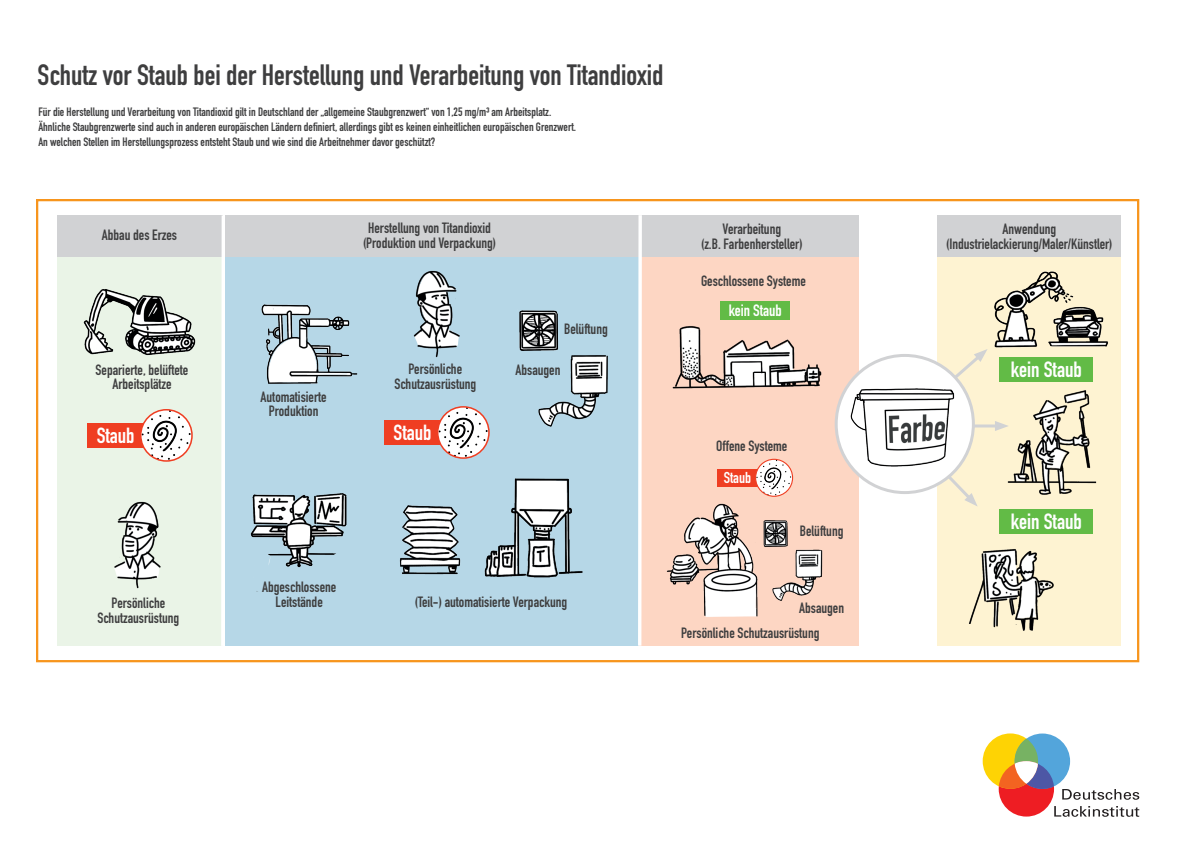
<style>
.page{position:relative;width:1191px;height:842px;background:#fff}
.page>*{position:absolute;margin:0;border:0;box-sizing:border-box;transform-origin:0 0}
.t1{font:700 29px "DIN Condensed";color:#3e3e3f}
.t2{font:700 21.7px "DIN Condensed";color:#fff}
.t3{font:700 21.6px "DIN Condensed";color:#fff}
.t4{font:700 16.2px "DIN Condensed";color:#fff}
.t5{font:700 15.6px "DIN Condensed";color:#fff}
.t6{font:700 14.7px/14.7px "DIN Condensed";color:#3e3e3f;text-align:center}
.t7{font:700 12px/15px "DIN Condensed";color:#3e3e3f}
</style>
<div class="page">
<div style="left:57px;top:216px;width:166px;height:430px;background:#eaf4e7"></div>
<div style="left:57px;top:216px;width:166px;height:41px;background:#d1d2d4"></div>
<div style="left:937px;top:216px;width:183px;height:41px;background:#d1d2d4"></div>
<div style="left:638px;top:216px;width:220px;height:430px;background:#fdd6c3"></div>
<div style="left:638px;top:216px;width:220px;height:41px;background:#d1d2d4"></div>
<div style="left:225px;top:216px;width:413px;height:41px;background:#d1d2d4"></div>
<svg style="left:219px;top:215px;width:8px;height:60px"></svg>
<svg style="left:636px;top:215px;width:7px;height:26px"></svg>
<svg style="left:862px;top:364px;width:7px;height:120px"></svg>
<img style="left:36px;top:275px;width:187px;height:371px">
<img style="left:937px;top:241px;width:184px;height:405px">
<img style="left:223px;top:241px;width:419px;height:405px">
<img style="left:666px;top:301px;width:176px;height:316px">
<img style="left:836px;top:355px;width:137px;height:138px;border-radius:69px">
<div style="left:834px;top:354px;width:141px;height:140px;border:3px solid #d1d2d4;border-radius:50%"></div>
<svg style="left:1062px;top:789px;width:77px;height:11px"></svg>
<div style="left:998px;top:761px;width:56px;height:55px;background:#ee1d23;border-radius:50%"></div>
<div style="left:982px;top:733px;width:56px;height:56px;background:#fed304;border-radius:50%"></div>
<div style="left:1014px;top:733px;width:56px;height:56px;background:#53a5db;border-radius:50%"></div>
<div style="left:1014px;top:739px;width:24px;height:44px;background:#77b263;border-radius:50%"></div>
<svg style="left:998px;top:761px;width:56px;height:28px"></svg>
<svg style="left:1054px;top:806px;width:85px;height:11px"></svg>
<div style="left:1000px;top:357px;width:93px;height:25px;background:#62bb46"></div>
<div style="left:1000px;top:509px;width:93px;height:25px;background:#62bb46"></div>
<div style="left:720px;top:302px;width:70px;height:18px;background:#62bb46"></div>
<div style="left:88px;top:423px;width:81px;height:25px;background:#ef3e22"></div>
<img style="left:141px;top:410px;width:51px;height:51px;border-radius:26px">
<div style="left:140px;top:409px;width:53px;height:53px;border:2px solid #ef3e22;border-radius:50%"></div>
<div style="left:384px;top:420px;width:82px;height:25px;background:#ef3e22"></div>
<img style="left:438px;top:407px;width:51px;height:51px;border-radius:26px">
<div style="left:437px;top:406px;width:53px;height:53px;border:2px solid #ef3e22;border-radius:50%"></div>
<div style="left:717px;top:469px;width:59px;height:18px;background:#ef3e22"></div>
<img style="left:755px;top:459px;width:37px;height:37px;border-radius:18px">
<div style="left:755px;top:459px;width:38px;height:38px;border:1px solid #ef3e22;border-radius:50%"></div>
<h1 class="t1" style="left:38px;top:55px;width:627px">Schutz vor Staub bei der Herstellung und Verarbeitung von Titandioxid</h1>
<p class="t7" style="left:38px;top:104px;width:539px">Für die Herstellung und Verarbeitung von Titandioxid gilt in Deutschland der „allgemeine Staubgrenzwert“ von 1,25 mg/m³ am Arbeitsplatz.<br>Ähnliche Staubgrenzwerte sind auch in anderen europäischen Ländern definiert, allerdings gibt es keinen einheitlichen europäischen Grenzwert.<br>An welchen Stellen im Herstellungsprozess entsteht Staub und wie sind die Arbeitnehmer davor geschützt?</p>
<p class="t6" style="left:102px;top:228px;width:77px">Abbau des Erzes</p>
<p class="t6" style="left:363px;top:221px;width:135px">Herstellung von Titandioxid (Produktion und Verpackung)</p>
<p class="t6" style="left:946px;top:221px;width:168px">Anwendung (Industrielackierung/Maler/Künstler)</p>
<p class="t6" style="left:701px;top:221px;width:103px">Verarbeitung<br>(z.B. Farbenhersteller)</p>
<p class="t6" style="left:701px;top:273px;width:106px">Geschlossene Systeme</p>
<p class="t6" style="left:564px;top:321px;width:45px">Belüftung</p>
<p class="t4" style="left:728px;top:300px;width:54px">kein Staub</p>
<p class="t6" style="left:96px;top:362px;width:94px">Separierte, belüftete<br>Arbeitsplätze</p>
<p class="t6" style="left:394px;top:361px;width:83px">Persönliche<br>Schutzausrüstung</p>
<p class="t6" style="left:261px;top:389px;width:68px">Automatisierte<br>Produktion</p>
<h3 class="t3" style="left:97px;top:420px;width:39px">Staub</h3>
<h3 class="t3" style="left:393px;top:417px;width:39px">Staub</h3>
<p class="t6" style="left:515px;top:363px;width:46px">Absaugen</p>
<p class="t6" style="left:97px;top:596px;width:83px">Persönliche<br>Schutzausrüstung</p>
<p class="t6" style="left:262px;top:579px;width:76px">Abgeschlossene<br>Leitstände</p>
<p class="t6" style="left:415px;top:594px;width:154px">(Teil-) automatisierte Verpackung</p>
<p class="t6" style="left:716px;top:439px;width:73px">Offene Systeme</p>
<p class="t5" style="left:724px;top:467px;width:29px">Staub</p>
<p class="t6" style="left:800px;top:524px;width:45px">Belüftung</p>
<p class="t6" style="left:799px;top:600px;width:46px">Absaugen</p>
<p class="t6" style="left:681px;top:625px;width:140px">Persönliche Schutzausrüstung</p>
<h2 class="t2" style="left:1011px;top:355px;width:73px">kein Staub</h2>
<h2 class="t2" style="left:1011px;top:506px;width:73px">kein Staub</h2>
</div>
